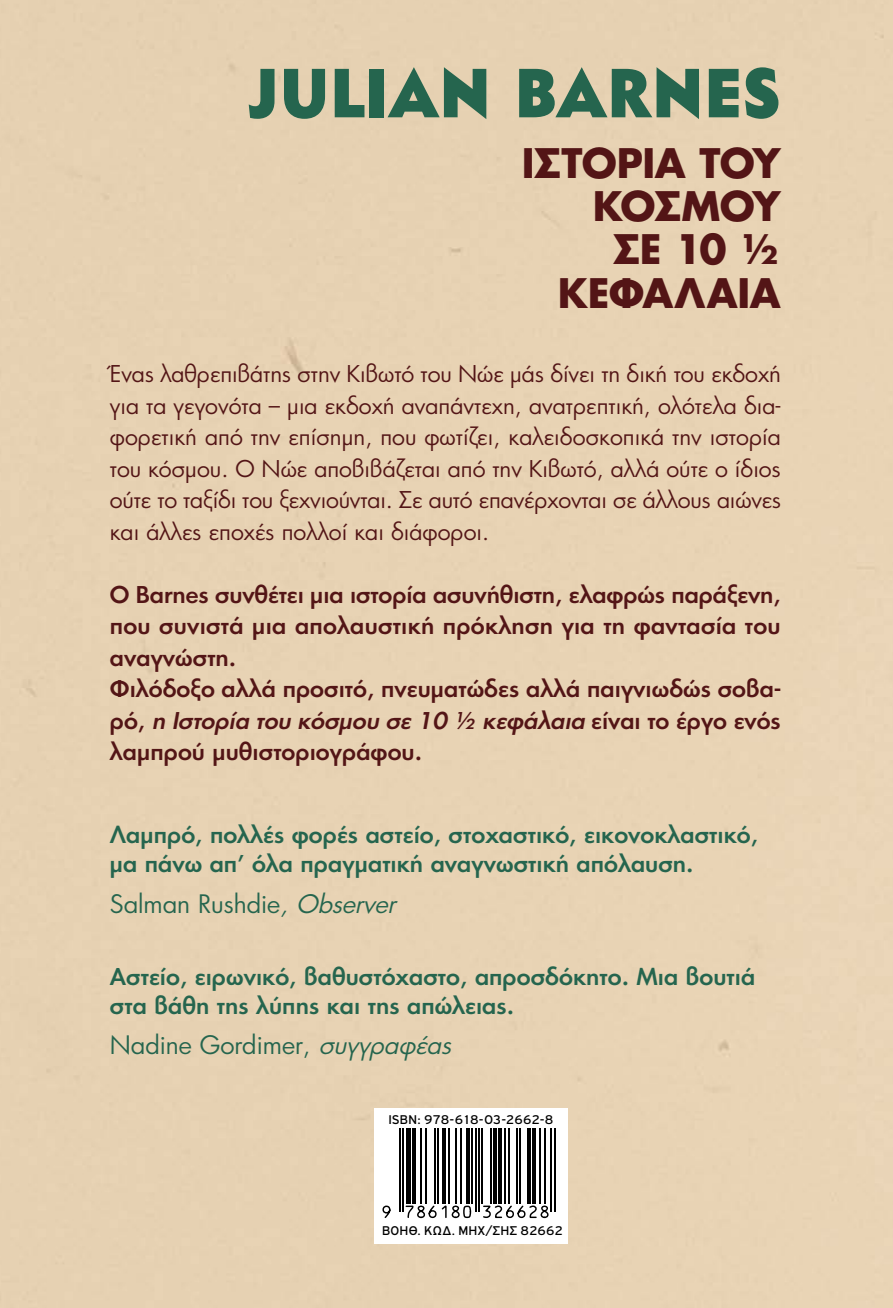
<style>
.page{position:relative;width:893px;height:1308px;background:#fff}
.page>*{position:absolute;margin:0;border:0;box-sizing:border-box;transform-origin:0 0}
.t1{font:68.4px "CF Daphne";color:#25654e}
.t2{font:700 39.6px/43.2px "PF Futura Neu";letter-spacing:-.015em;color:#531516;text-align:right}
.t3{font:24.75px "PF Futura Neu";color:#25654e}
.t4{font:22.5px/31.5px "PF Futura Neu";color:#531516;text-align:justify}
.t5{font:500 22.5px/31.5px "PF Futura Neu";color:#531516}
.t6{font:500 22.5px/29.2px "PF Futura Neu";color:#25654e}
.t7{font:13.5px "PF Highway Gothic";letter-spacing:-.01em;color:#000}
.t8{font:13.5px "PF Highway Gothic";letter-spacing:.015em;color:#000}
.s1{font-style:italic}
</style>
<div class="page">
<hr style="left:399px;top:1128px;width:2px;height:84px;background:#000">
<hr style="left:402px;top:1128px;width:2px;height:84px;background:#000">
<div style="left:406px;top:1128px;width:5px;height:75px;background:#000"></div>
<hr style="left:412px;top:1128px;width:4px;height:75px;background:#000">
<hr style="left:421px;top:1128px;width:1px;height:75px;background:#000">
<hr style="left:425px;top:1128px;width:2px;height:75px;background:#000">
<hr style="left:434px;top:1128px;width:1px;height:75px;background:#000">
<hr style="left:437px;top:1128px;width:2px;height:75px;background:#000">
<hr style="left:442px;top:1128px;width:3px;height:75px;background:#000">
<hr style="left:449px;top:1128px;width:1px;height:75px;background:#000">
<hr style="left:455px;top:1128px;width:2px;height:75px;background:#000">
<hr style="left:460px;top:1128px;width:2px;height:75px;background:#000">
<hr style="left:467px;top:1128px;width:3px;height:75px;background:#000">
<hr style="left:472px;top:1128px;width:1px;height:75px;background:#000">
<hr style="left:475px;top:1128px;width:2px;height:84px;background:#000">
<hr style="left:478px;top:1128px;width:2px;height:84px;background:#000">
<hr style="left:481px;top:1128px;width:2px;height:75px;background:#000">
<hr style="left:490px;top:1128px;width:1px;height:75px;background:#000">
<hr style="left:493px;top:1128px;width:3px;height:75px;background:#000">
<hr style="left:498px;top:1128px;width:3px;height:75px;background:#000">
<hr style="left:504px;top:1128px;width:2px;height:75px;background:#000">
<hr style="left:508px;top:1128px;width:1px;height:75px;background:#000">
<hr style="left:516px;top:1128px;width:2px;height:75px;background:#000">
<hr style="left:519px;top:1128px;width:2px;height:75px;background:#000">
<hr style="left:528px;top:1128px;width:3px;height:75px;background:#000">
<hr style="left:532px;top:1128px;width:4px;height:75px;background:#000">
<hr style="left:539px;top:1128px;width:2px;height:75px;background:#000">
<hr style="left:544px;top:1128px;width:2px;height:75px;background:#000">
<hr style="left:551px;top:1128px;width:1px;height:84px;background:#000">
<hr style="left:554px;top:1128px;width:2px;height:84px;background:#000">
<svg style="left:382px;top:1205px;width:167px;height:14px"></svg>
<h1 class="t1" style="left:248px;top:62px;width:535px">JULIAN BARNES</h1>
<h2 class="t2" style="left:522px;top:140px;width:261px">ΙΣΤΟΡIΑ ΤΟΥ<br>ΚOΣΜΟΥ<br>ΣΕ 10 ½<br>ΚΕΦAΛΑΙΑ</h2>
<p class="t4" style="left:110px;top:358px;width:673px">Ένας λαθρεπιβάτης στην Κιβωτό του Νώε μάς δίνει τη δική του εκδοχή για τα γεγονότα – μια εκδοχή αναπάντεχη, ανατρεπτική, ολότελα δια&shy;φορετική από την επίσημη, που φωτίζει, καλειδοσκοπικά την ιστορία του κόσμου. Ο Νώε αποβιβάζεται από την Κιβωτό, αλλά ούτε ο ίδιος ούτε το ταξίδι του ξεχνιούνται. Σε αυτό επανέρχονται σε άλλους αιώνες και άλλες εποχές πολλοί και διάφοροι.</p>
<p class="t5" style="left:110px;top:578px;width:673px">Ο Barnes συνθέτει μια ιστορία ασυνήθιστη, ελαφρώς παράξενη, που συνιστά μια απολαυστική πρόκληση για τη φαντασία του αναγνώστη.<br>Φιλόδοξο αλλά προσιτό, πνευματώδες αλλά παιγνιωδώς σοβα&shy;ρ ό , <span class="s1">η Ιστορία του κόσμου σε 10 ½ κεφάλαια</span> ε ίνα ι τ ο έ ρ γο ε νό ς λαμπρού μυθιστοριογράφου.</p>
<p class="t6" style="left:110px;top:819px;width:650px">Λαμπρό, πολλές φορές αστείο, στοχαστικό, εικονοκλαστικό, μα πάνω απ’ όλα πραγματική αναγνωστική απόλαυση.</p>
<p class="t3" style="left:110px;top:887px;width:294px">Salman Rushdie<span class="s1">,Observer</span></p>
<p class="t6" style="left:110px;top:961px;width:647px">Αστείο, ειρωνικό, βαθυστόχαστο, απροσδόκητο. Μια βουτιά στα βάθη της λύπης και της απώλειας.</p>
<p class="t3" style="left:110px;top:1029px;width:349px">Nadine Gordimer, <span class="s1">συγγραφέας</span></p>
<p class="t7" style="left:388px;top:1112px;width:167px">ISBN: 978-618-03-2662-8</p>
<p class="t8" style="left:382px;top:1222px;width:182px">ΒΟΗΘ. ΚΩΔ. ΜΗΧ/ΣΗΣ 82662</p>
</div>
